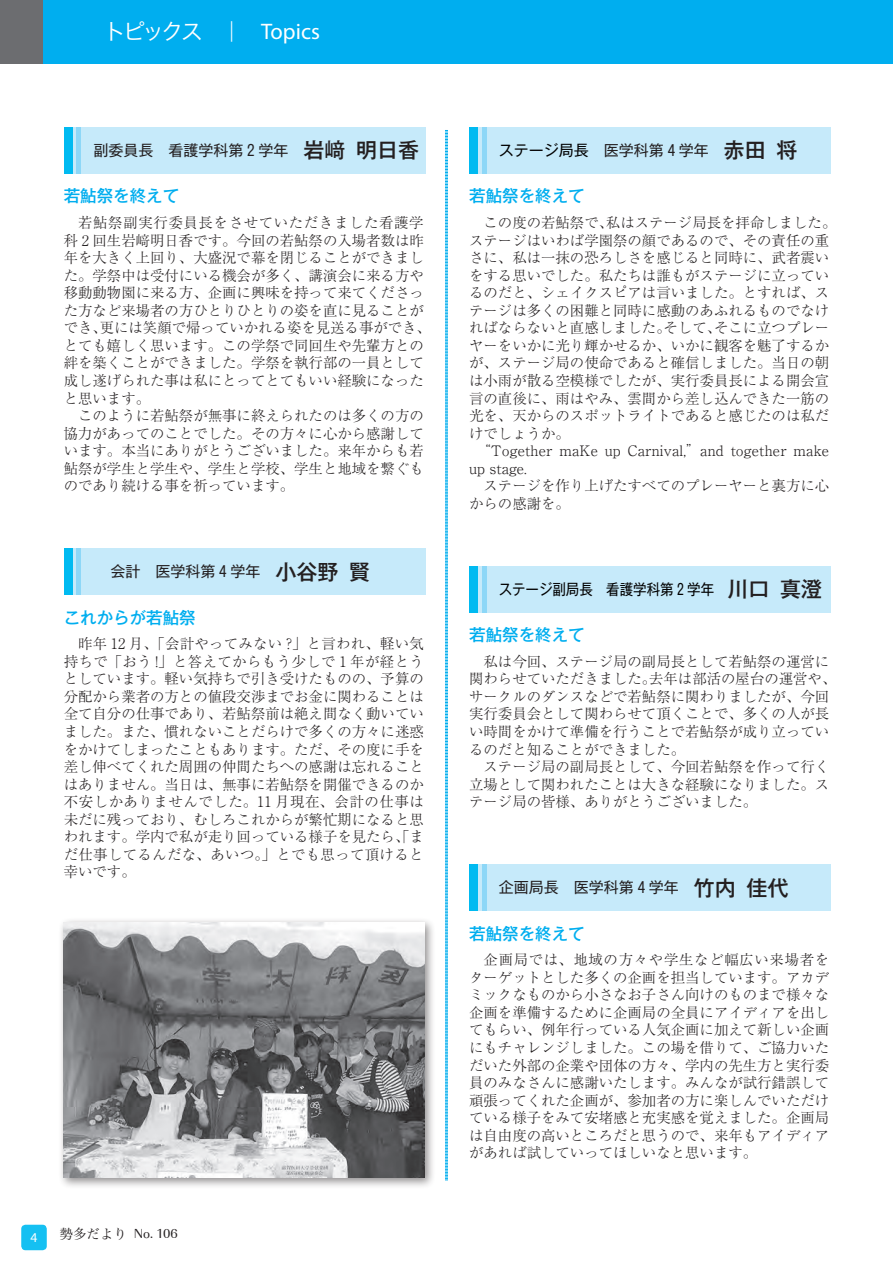
<style>
.page{position:relative;width:893px;height:1263px;background:#fff}
.page>*{position:absolute;margin:0;border:0;box-sizing:border-box;transform-origin:0 0}
.t1{font:22.5px "Hira Kaku Pro W3";letter-spacing:-.145em;color:#fff}
.t2{font:500 16.5px "Gothic MB101 Pro";color:#00aeef}
.t3{font:15px "Gothic MB101 Pro";color:#231f20}
.t4{font:15px "Gothic MB101 Pro";color:#000;scale:.9 1}
.t5{font:300 14.4px/17.5px "Ryumin Pro";color:#231f20;text-align:justify}
.t6{font:13.5px "URW Imperial T";color:#231f20}
.t7{font:13.5px "Myriad Pro";color:#fff}
.s1{font-family:"Myriad Pro"}
.s2{font-weight:500;font-size:21px}
.s3{font-family:"Hira Min Pro W3"}
.s4{color:#000}
.s5{font-weight:500;font-size:21px;color:#231f20}
</style>
<div class="page">
<div style="left:21px;top:1225px;width:26px;height:25px;background:#15c0f2;border-radius:4px"></div>
<div style="left:0;top:0;width:893px;height:64px;background:#00aeef"></div>
<div style="left:0;top:0;width:43px;height:64px;background:#6c6d70"></div>
<div style="left:64px;top:127px;width:361px;height:47px;background:#c6eafa"></div>
<div style="left:64px;top:127px;width:8px;height:47px;background:#00baf1"></div>
<hr style="left:77px;top:127px;width:4px;height:47px;background:#8dd7f7">
<div style="left:64px;top:548px;width:361px;height:47px;background:#c6eafa"></div>
<div style="left:64px;top:548px;width:8px;height:47px;background:#00baf1"></div>
<hr style="left:77px;top:548px;width:4px;height:47px;background:#8dd7f7">
<div style="left:469px;top:127px;width:362px;height:47px;background:#c6eafa"></div>
<div style="left:469px;top:127px;width:9px;height:47px;background:#00baf1"></div>
<hr style="left:482px;top:127px;width:4px;height:47px;background:#8dd7f7">
<div style="left:469px;top:566px;width:362px;height:46px;background:#c6eafa"></div>
<div style="left:469px;top:566px;width:9px;height:46px;background:#00baf1"></div>
<hr style="left:482px;top:566px;width:4px;height:46px;background:#8dd7f7">
<div style="left:469px;top:864px;width:362px;height:47px;background:#c6eafa"></div>
<div style="left:469px;top:864px;width:9px;height:47px;background:#00baf1"></div>
<hr style="left:482px;top:864px;width:4px;height:47px;background:#8dd7f7">
<svg style="left:445px;top:130px;width:3px;height:1050px;background:#54c8f3"></svg>
<div style="left:58px;top:917px;width:378px;height:272px;background:#231f20;opacity:.5"></div>
<img style="left:63px;top:922px;width:361px;height:255px">
<h1 class="t1" style="left:104px;top:12px;width:218px">トピックス　｜　<span class="s1">Topics</span></h1>
<p class="t3" style="left:94px;top:138px;width:327px">副委員長　看護学科第 2 学年　<span class="s2">岩㟢明日香</span></p>
<p class="t2" style="left:64px;top:182px;width:117px">若鮎祭を終えて</p>
<p class="t5" style="left:64px;top:213px;width:369px;text-align:left;text-indent:14px">若鮎祭副実行委員長をさせていただきました看護学科 2 回生岩㟢明日香です。今回の若鮎祭の入場者数は昨年を大きく上回り、大盛況で幕を閉じることができました。学祭中は受付にいる機会が多く、講演会に来る方や移動動物園に来る方、企画に興味を持って来てくださった方など来場者の方ひとりひとりの姿を直に見ることができ、更には笑顔で帰っていかれる姿を見送る事ができ、とても嬉しく思います。この学祭で同回生や先輩方との絆を築くことができました。学祭を執行部の一員として成し遂げられた事は私にとってとてもいい経験になったと思います。</p>
<p class="t5" style="left:64px;top:406px;width:362px;text-indent:14px">このように若鮎祭が無事に終えられたのは多くの方の協力があってのことでした。その方々に心から感謝しています。本当にありがとうございました。来年からも若鮎祭が学生と学生や、学生と学校、学生と地域を繋ぐものであり続ける事を祈っています。</p>
<p class="t3" style="left:111px;top:559px;width:261px">会計　医学科第 4 学年　<span class="s2">小谷野賢</span></p>
<p class="t2" style="left:64px;top:604px;width:134px">これからが若鮎祭</p>
<p class="t5" style="left:64px;top:634px;width:362px;text-indent:14px">昨年 12 月、「会計やってみない ?」と言われ、軽い気持ちで「おう !」と答えてからもう少しで 1 年が経とうとしています。軽い気持ちで引き受けたものの、予算の分配から業者の方との値段交渉までお金に関わることは全て自分の仕事であり、若鮎祭前は絶え間なく動いていました。また、慣れないことだらけで多くの方々に迷惑をかけてしまったこともあります。ただ、その度に手を差し伸べてくれた周囲の仲間たちへの感謝は忘れることはありません。当日は、無事に若鮎祭を開催できるのか不安しかありませんでした。11 月現在、会計の仕事は未だに残っており、むしろこれからが繁忙期になると思われます。学内で私が走り回っている様子を見たら、「まだ仕事してるんだな、あいつ。」とでも思って頂けると幸いです。</p>
<p class="t7" style="left:31px;top:1229px;width:8px">4</p>
<p class="t6" style="left:60px;top:1225px;width:120px"><span class="s3">勢多だより</span> No. 106</p>
<p class="t3" style="left:499px;top:138px;width:300px"><span class="s4">ステージ局長</span>　医学科第 4 学年　<span class="s2">赤田将</span></p>
<p class="t2" style="left:469px;top:182px;width:117px">若鮎祭を終えて</p>
<p class="t5" style="left:484px;top:213px;width:354px">この度の若鮎祭で、私はステージ局長を拝命しました。</p>
<p class="t5" style="left:469px;top:230px;width:361px">ステージはいわば学園祭の顔であるので、その責任の重</p>
<p class="t5" style="left:469px;top:248px;width:361px">さに、私は一抹の恐ろしさを感じると同時に、武者震い</p>
<p class="t5" style="left:469px;top:265px;width:361px">をする思いでした。私たちは誰もがステージに立ってい</p>
<p class="t5" style="left:469px;top:283px;width:361px">るのだと、シェイクスピアは言いました。とすれば、ス</p>
<p class="t5" style="left:469px;top:300px;width:361px">テージは多くの困難と同時に感動のあふれるものでなけ</p>
<p class="t5" style="left:469px;top:318px;width:361px">ればならないと直感しました。そして、そこに立つプレー</p>
<p class="t5" style="left:469px;top:336px;width:361px">ヤーをいかに光り輝かせるか、いかに観客を魅了するか</p>
<p class="t5" style="left:469px;top:353px;width:361px">が、ステージ局の使命であると確信しました。当日の朝</p>
<p class="t5" style="left:469px;top:371px;width:361px">は小雨が散る空模様でしたが、実行委員長による開会宣</p>
<p class="t5" style="left:469px;top:388px;width:361px">言の直後に、雨はやみ、雲間から差し込んできた一筋の</p>
<p class="t5" style="left:469px;top:406px;width:361px">光を、天からのスポットライトであると感じたのは私だ</p>
<p class="t5" style="left:469px;top:423px;width:102px">けでしょうか。</p>
<p class="t5" style="left:476px;top:441px;width:354px">“Together maKe up Carnival,”and together make</p>
<p class="t5" style="left:469px;top:458px;width:59px">up stage.</p>
<p class="t5" style="left:484px;top:476px;width:347px">ステージを作り上げたすべてのプレーヤーと裏方に心</p>
<p class="t5" style="left:469px;top:494px;width:102px">からの感謝を。</p>
<p class="t4" style="left:499px;top:577px;width:361px">ステージ副局長　看護学科第 2 学年 <span class="s5">川口真澄</span></p>
<p class="t2" style="left:469px;top:621px;width:117px">若鮎祭を終えて</p>
<p class="t5" style="left:469px;top:651px;width:369px;text-align:left;text-indent:14px">私は今回、ステージ局の副局長として若鮎祭の運営に関わらせていただきました。去年は部活の屋台の運営や、サークルのダンスなどで若鮎祭に関わりましたが、今回実行委員会として関わらせて頂くことで、多くの人が長い時間をかけて準備を行うことで若鮎祭が成り立っているのだと知ることができました。</p>
<p class="t5" style="left:469px;top:757px;width:362px;text-indent:14px">ステージ局の副局長として、今回若鮎祭を作って行く立場として関われたことは大きな経験になりました。ステージ局の皆様、ありがとうございました。</p>
<p class="t3" style="left:499px;top:875px;width:291px">企画局長　医学科第 4 学年 <span class="s2">竹内佳代</span></p>
<p class="t2" style="left:469px;top:920px;width:117px">若鮎祭を終えて</p>
<p class="t5" style="left:469px;top:950px;width:362px;text-indent:14px">企画局では、地域の方々や学生など幅広い来場者をターゲットとした多くの企画を担当しています。アカデミックなものから小さなお子さん向けのものまで様々な企画を準備するために企画局の全員にアイディアを出してもらい、例年行っている人気企画に加えて新しい企画にもチャレンジしました。この場を借りて、ご協力いただいた外部の企業や団体の方々、学内の先生方と実行委員のみなさんに感謝いたします。みんなが試行錯誤して頑張ってくれた企画が、参加者の方に楽しんでいただけている様子をみて安堵感と充実感を覚えました。企画局は自由度の高いところだと思うので、来年もアイディアがあれば試していってほしいなと思います。</p>
</div>
